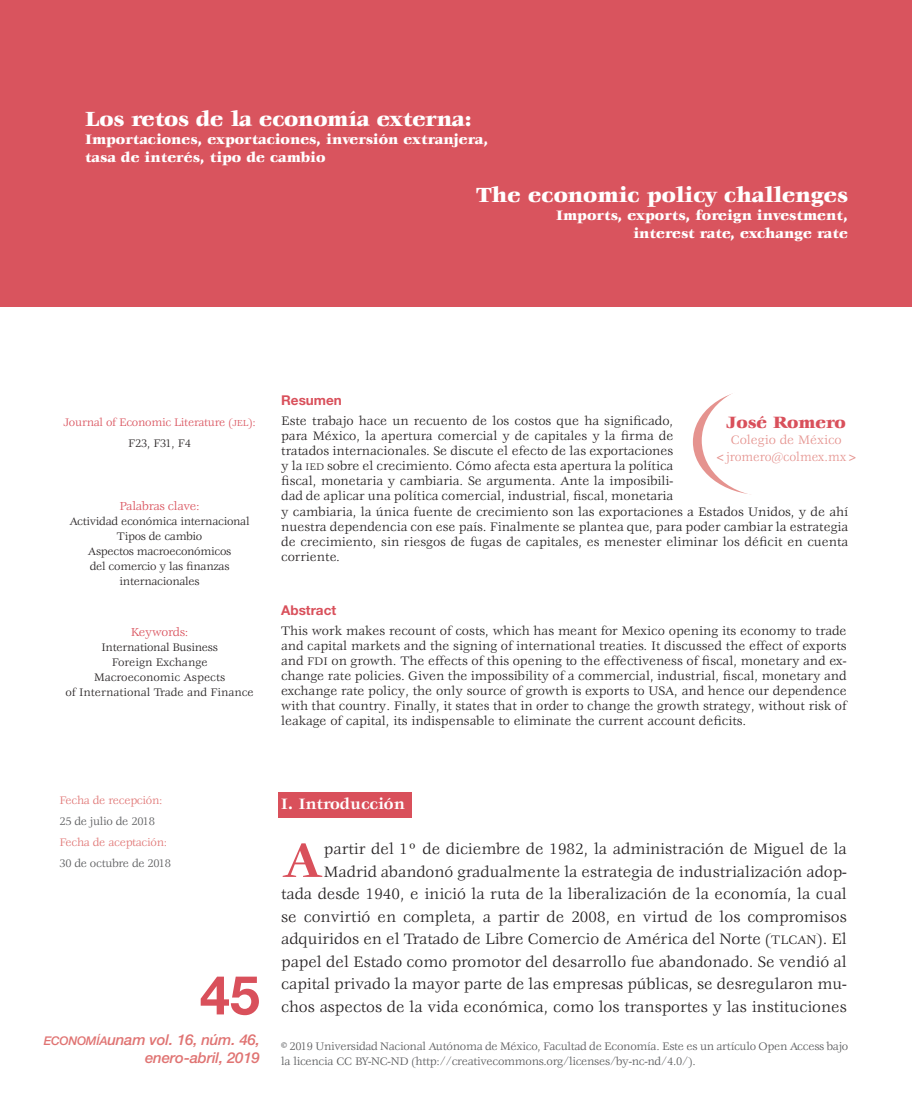
<style>
.page{position:relative;width:912px;height:1106px;background:#fff}
.page>*{position:absolute;margin:0;border:0;box-sizing:border-box;transform-origin:0 0}
.t1{font:700 54px "Helvetica Neue LT Std";color:#d9505b}
.t2{font:700 52.5px "Veljovic";color:#d9505b}
.t3{font:900 22.5px "Veljovic";letter-spacing:-.005em;color:#fff}
.t4{font:900 18px "Veljovic";color:#d9505b}
.t5{font:16.5px/22.5px "Veljovic";color:#231f20;text-align:right}
.t6{font:700 16.5px "Veljovic";color:#fff}
.t7{font:900 15px/18px "Veljovic";color:#fff}
.t8{font:italic 500 15px/18px "Helvetica Neue LT Std";letter-spacing:-.01em;color:#e07473;text-align:right}
.t9{font:13.5px/15.1px "Veljovic";color:#231f20}
.t10{font:13.5px/16.5px "Veljovic";color:#e5938f;text-align:center}
.t11{font:700 13.5px "Helvetica Neue LT Std";color:#d9505b}
.t12{font:12.75px "Veljovic";letter-spacing:-.02em;color:#d9505b}
.t13{font:12px/15px "Veljovic";letter-spacing:-.02em;color:#57585a}
.t14{font:12px/15px "Veljovic";letter-spacing:-.02em;color:#231f20;text-align:center}
.t15{font:12px/15px "Veljovic";color:#231f20;text-align:center}
.t16{font:12px/21px "Veljovic";letter-spacing:-.02em;color:#d9505b;text-align:center}
.t17{font:12px "Veljovic";letter-spacing:-.02em;color:#e07473}
.s1{font-family:"Veljovic Book SC800";font-size:9.6px}
.s2{color:#231f20}
.s3{font-size:10.5px}
.s4{font-size:12px}
.s5{font-size:13.5px}
.s6{font-family:"Helvetica Neue LT Std Md It SC800";font-weight:400;font-style:normal;font-size:12px}
</style>
<div class="page">
<div style="left:0;top:0;width:911px;height:307px;background:#d9505b"></div>
<div style="left:278px;top:792px;width:134px;height:25px;background:#d9505b"></div>
<svg style="left:692px;top:389px;width:135px;height:106px"></svg>
<div style="left:701px;top:384px;width:135px;height:113px;background:#fff;border-radius:50%"></div>
<h3 class="t3" style="left:85px;top:106px;width:388px">Los retos de la economía externa:</h3>
<p class="t7" style="left:85px;top:131px;width:404px">Importaciones, exportaciones, inversión extranjera, tasa de interés, tipo de cambio</p>
<h3 class="t3" style="left:476px;top:183px;width:373px">The economic policy challenges</h3>
<p class="t7" style="left:556px;top:207px;width:293px;text-align:right">Imports, exports, foreign investment, interest rate, exchange rate</p>
<p class="t16" style="left:63px;top:412px;width:194px">Journal of Economic Literature (<span class="s1">jel</span>):<br><span class="s2">F23, F31, F4</span></p>
<p class="t12" style="left:119px;top:499px;width:82px">Palabras clave:</p>
<p class="t14" style="left:70px;top:514px;width:181px">Actividad económica internacional<br>Tipos de cambio<br>Aspectos macroeconómicos<br>del comercio y las finanzas internacionales</p>
<p class="t12" style="left:131px;top:625px;width:59px">Keywords:</p>
<p class="t15" style="left:65px;top:640px;width:190px">International Business<br>Foreign Exchange<br>Macroeconomic Aspects<br>of International Trade and Finance</p>
<p class="t11" style="left:281px;top:392px;width:62px">Resumen</p>
<p class="t9" style="left:281px;top:414px;width:568px">Este trabajo hace un recuento de los costos que ha significado,<br>para México, la apertura comercial y de capitales y la firma de<br>tratados internacionales. Se discute el efecto de las exportaciones<br>y la <span class="s3">IED</span> sobre el crecimiento. Cómo afecta esta apertura la política<br>fiscal, monetaria y cambiaria. Se argumenta. Ante la imposibili-<br>dad de aplicar una política comercial, industrial, fiscal, monetaria<br>y cambiaria, la única fuente de crecimiento son las exportaciones a Estados Unidos, y de ahí nuestra dependencia con ese país. Finalmente se plantea que, para poder cambiar la estrategia de crecimiento, sin riesgos de fugas de capitales, es menester eliminar los déficit en cuenta corriente.</p>
<h3 class="t4" style="left:726px;top:412px;width:121px">José Romero</h3>
<p class="t10" style="left:714px;top:432px;width:145px">Colegio de México &lt;jromero@colmex.mx&gt;</p>
<p class="t11" style="left:281px;top:602px;width:56px">Abstract</p>
<p class="t9" style="left:281px;top:624px;width:567px;text-align:justify">This work makes recount of costs, which has meant for Mexico opening its economy to trade and capital markets and the signing of international treaties. It discussed the effect of exports and <span class="s4">FDI</span> on growth. The effects of this opening to the effectiveness of fiscal, monetary and ex&shy;change rate policies. Given the impossibility of a commercial, industrial, fiscal, monetary and exchange rate policy, the only source of growth is exports to USA, and hence our dependence with that country. Finally, it states that in order to change the growth strategy, without risk of leakage of capital, its indispensable to eliminate the current account deficits.</p>
<p class="t17" style="left:59px;top:794px;width:105px">Fecha de recepción:</p>
<p class="t13" style="left:59px;top:814px;width:97px">25 de julio de 2018</p>
<p class="t17" style="left:59px;top:836px;width:109px">Fecha de aceptación:</p>
<p class="t13" style="left:59px;top:856px;width:113px">30 de octubre de 2018</p>
<h1 class="t1" style="left:200px;top:961px;width:62px">45</h1>
<p class="t6" style="left:281px;top:795px;width:125px">I. Introducción</p>
<h2 class="t2" style="left:281px;top:831px;width:44px">A</h2>
<p class="t5" style="left:281px;top:838px;width:567px">partir del 1º de diciembre de 1982, la administración de Miguel de la Madrid abandonó gradualmente la estrategia de industrialización adop-<br>tada desde 1940, e inició la ruta de la liberalización de la economía, la cual se convirtió en completa, a partir de 2008, en virtud de los compromisos adquiridos en el Tratado de Libre Comercio de América del Norte (<span class="s5">TLCAN</span>). El papel del Estado como promotor del desarrollo fue abandonado. Se vendió al capital privado la mayor parte de las empresas públicas, se desregularon mu&shy;chos aspectos de la vida económica, como los transportes y las instituciones</p>
<p class="t8" style="left:44px;top:1031px;width:217px"><span class="s6">ECONOMÍA</span>unam vol. 16, núm. 46, enero-abril, 2019</p>
<p class="t13" style="left:281px;top:1039px;width:568px">© 2019 Universidad Nacional Autónoma de México, Facultad de Economía. Este es un artículo Open Access bajo la licencia CC BY-NC-ND (http://creativecommons.org/licenses/by-nc-nd/4.0/).</p>
</div>
